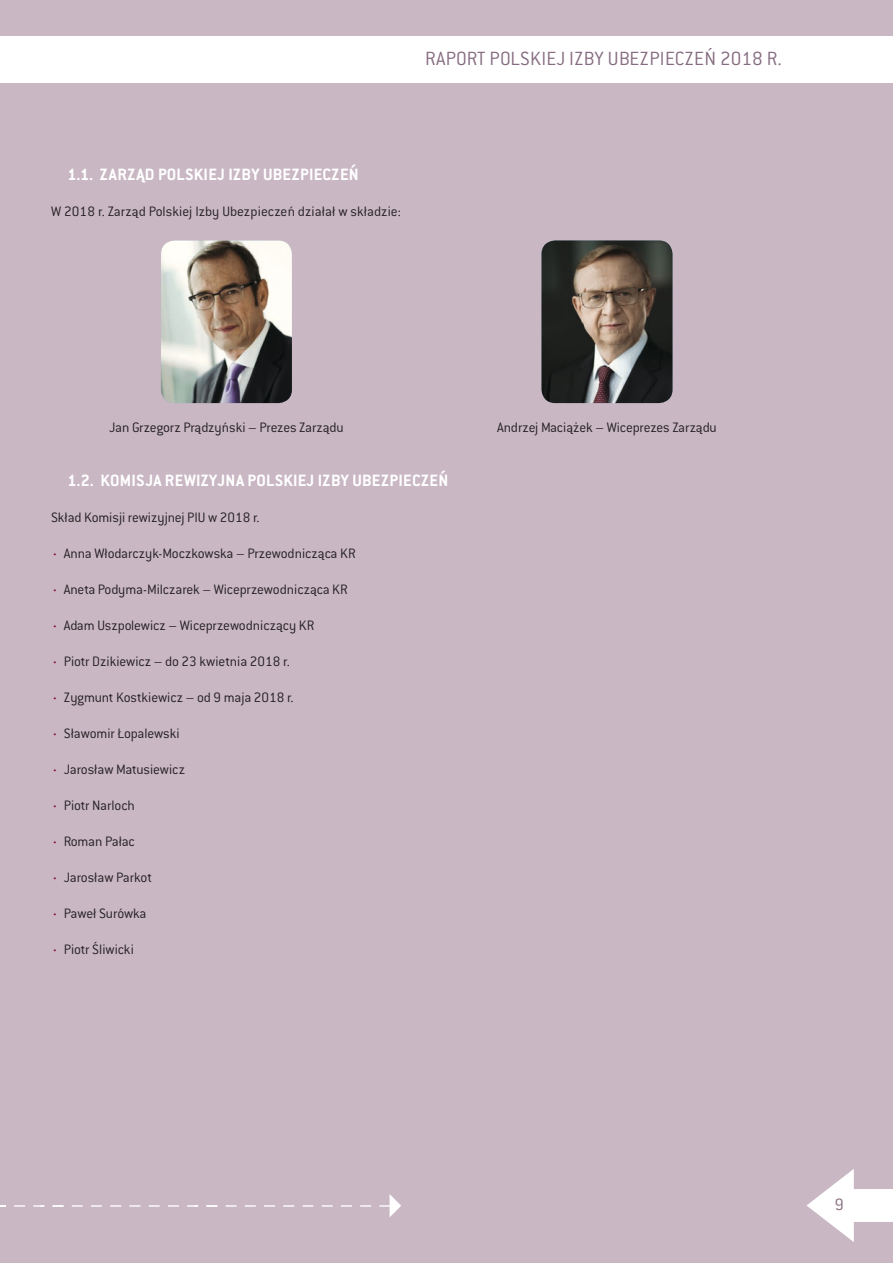
<style>
.page{position:relative;width:893px;height:1263px;background:#c9b7c4}
.page>*{position:absolute;margin:0;border:0;box-sizing:border-box;transform-origin:0 0}
.t1{font:300 21px "Conduit Pl";letter-spacing:.015em;color:#866c80}
.t2{font:700 18px "Conduit Pl";letter-spacing:.015em;color:#fff}
.t3{font:300 18px "Conduit Pl";color:#866c80}
.t4{font:300 15px "Conduit Pl";color:#231f20}
.s1{font-weight:700;color:#86133d}
</style>
<div class="page">
<img style="left:161px;top:240px;width:131px;height:163px">
<img style="left:541px;top:240px;width:131px;height:163px">
<div style="left:0;top:36px;width:893px;height:47px;background:#fff"></div>
<svg style="left:806px;top:1169px;width:87px;height:73px"></svg>
<svg style="left:245px;top:1205px;width:11px;height:2px"></svg>
<svg style="left:283px;top:1205px;width:11px;height:2px"></svg>
<svg style="left:264px;top:1205px;width:11px;height:2px"></svg>
<svg style="left:226px;top:1205px;width:11px;height:2px"></svg>
<svg style="left:360px;top:1205px;width:11px;height:2px"></svg>
<svg style="left:341px;top:1205px;width:11px;height:2px"></svg>
<svg style="left:322px;top:1205px;width:11px;height:2px"></svg>
<svg style="left:302px;top:1205px;width:11px;height:2px"></svg>
<svg style="left:91px;top:1205px;width:11px;height:2px"></svg>
<svg style="left:129px;top:1205px;width:11px;height:2px"></svg>
<svg style="left:110px;top:1205px;width:11px;height:2px"></svg>
<svg style="left:72px;top:1205px;width:11px;height:2px"></svg>
<svg style="left:206px;top:1205px;width:11px;height:2px"></svg>
<svg style="left:187px;top:1205px;width:11px;height:2px"></svg>
<svg style="left:168px;top:1205px;width:11px;height:2px"></svg>
<svg style="left:149px;top:1205px;width:11px;height:2px"></svg>
<svg style="left:53px;top:1205px;width:11px;height:2px"></svg>
<svg style="left:33px;top:1205px;width:11px;height:2px"></svg>
<svg style="left:14px;top:1205px;width:11px;height:2px"></svg>
<svg style="left:0;top:1205px;width:6px;height:2px"></svg>
<svg style="left:379px;top:1194px;width:22px;height:23px"></svg>
<h1 class="t1" style="left:425px;top:46px;width:358px">RAPORT POLSKIEJ IZBY UBEZPIECZEŃ 2018 R.</h1>
<p class="t2" style="left:67px;top:163px;width:293px">1.1. ZARZĄD POLSKIEJ IZBY UBEZPIECZEŃ</p>
<p class="t4" style="left:51px;top:202px;width:351px">W 2018 r. Zarząd Polskiej Izby Ubezpieczeń działał w składzie:</p>
<p class="t4" style="left:109px;top:418px;width:236px">Jan Grzegorz Prądzyński – Prezes Zarządu</p>
<p class="t4" style="left:497px;top:418px;width:221px">Andrzej Maciążek – Wiceprezes Zarządu</p>
<p class="t2" style="left:67px;top:469px;width:382px">1.2. KOMISJA REWIZYJNA POLSKIEJ IZBY UBEZPIECZEŃ</p>
<p class="t4" style="left:51px;top:508px;width:210px">Skład Komisji rewizyjnej PIU w 2018 r.</p>
<p class="t4" style="left:51px;top:544px;width:306px"><span class="s1">∙</span> Anna Włodarczyk-Moczkowska – Przewodnicząca KR</p>
<p class="t4" style="left:51px;top:580px;width:298px"><span class="s1">∙</span> Aneta Podyma-Milczarek – Wiceprzewodnicząca KR</p>
<p class="t4" style="left:51px;top:616px;width:265px"><span class="s1">∙</span> Adam Uszpolewicz – Wiceprzewodniczący KR</p>
<p class="t4" style="left:51px;top:652px;width:240px"><span class="s1">∙</span> Piotr Dzikiewicz – do 23 kwietnia 2018 r.</p>
<p class="t4" style="left:51px;top:688px;width:244px"><span class="s1">∙</span> Zygmunt Kostkiewicz – od 9 maja 2018 r.</p>
<p class="t4" style="left:51px;top:724px;width:130px"><span class="s1">∙</span> Sławomir Łopalewski</p>
<p class="t4" style="left:51px;top:760px;width:136px"><span class="s1">∙</span> Jarosław Matusiewicz</p>
<p class="t4" style="left:51px;top:796px;width:85px"><span class="s1">∙</span> Piotr Narloch</p>
<p class="t4" style="left:51px;top:832px;width:85px"><span class="s1">∙</span> Roman Pałac</p>
<p class="t4" style="left:51px;top:868px;width:102px"><span class="s1">∙</span> Jarosław Parkot</p>
<p class="t4" style="left:51px;top:904px;width:97px"><span class="s1">∙</span> Paweł Surówka</p>
<p class="t4" style="left:51px;top:940px;width:84px"><span class="s1">∙</span> Piotr Śliwicki</p>
<p class="t3" style="left:835px;top:1193px;width:11px">9</p>
</div>
